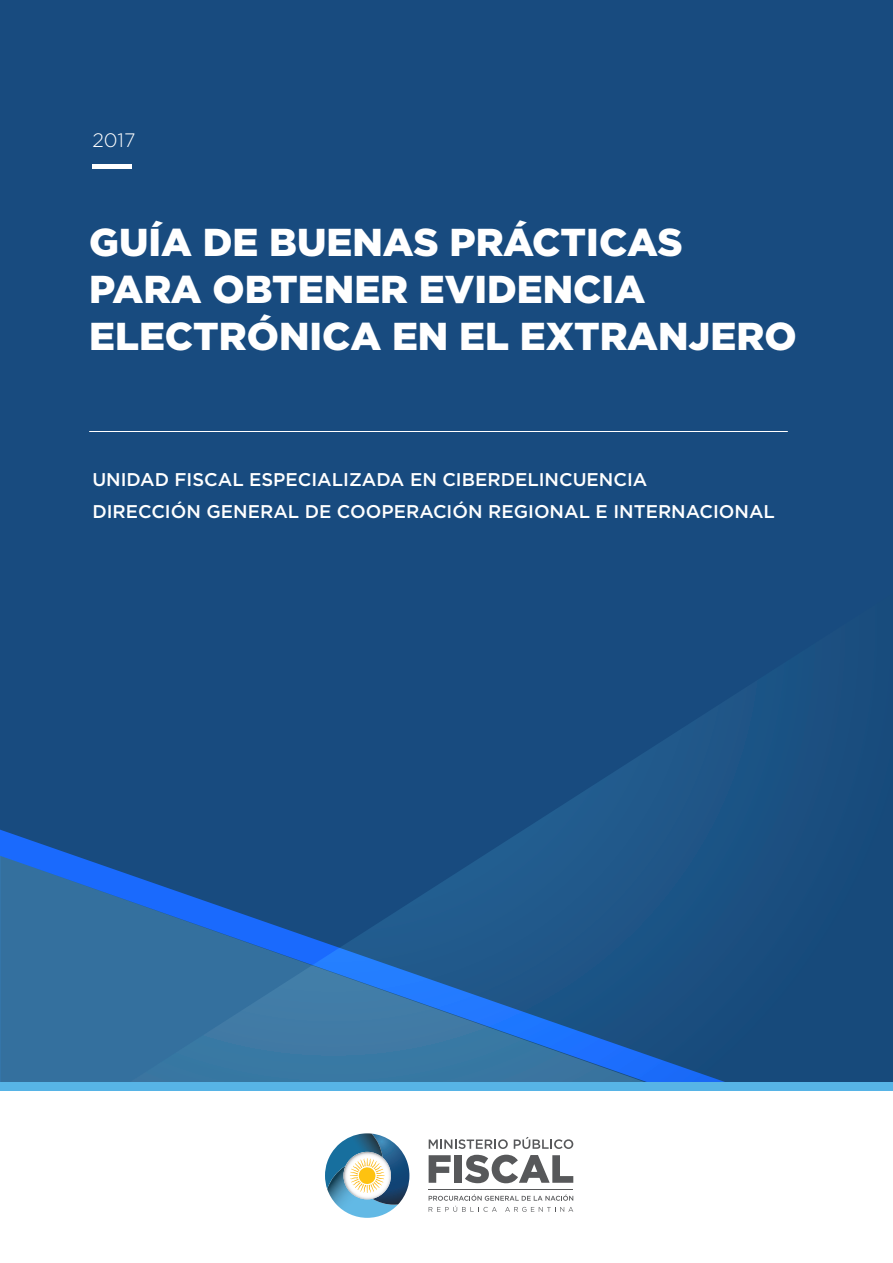
<style>
.page{position:relative;width:893px;height:1263px;background:#fff}
.page>*{position:absolute;margin:0;border:0;box-sizing:border-box;transform-origin:0 0}
.t1{font:900 38.85px/47px "Gotham";color:#fff}
.t2{font:300 19.5px "Gotham";color:#fff}
.t3{font:500 18.45px/31.8px "Gotham";color:#fff}
</style>
<div class="page">
<div style="left:0;top:0;width:893px;height:830px;background:#184b7f"></div>
<hr style="left:92px;top:165px;width:40px;height:4px;background:#fff">
<hr style="left:89px;top:431px;width:699px;height:1px;background:#fff">
<svg style="left:0;top:830px;width:893px;height:252px;background:#245d93"></svg>
<div style="left:0;top:1082px;width:893px;height:9px;background:#57b4e6"></div>
<svg style="left:325px;top:1133px;width:84px;height:85px"></svg>
<hr style="left:429px;top:1189px;width:144px;height:1px;background:#57585a">
<svg style="left:429px;top:1194px;width:144px;height:18px"></svg>
<svg style="left:429px;top:1155px;width:22px;height:28px"></svg>
<div style="left:454px;top:1155px;width:8px;height:28px;background:#57585a"></div>
<svg style="left:465px;top:1155px;width:108px;height:28px"></svg>
<svg style="left:429px;top:1139px;width:79px;height:10px"></svg>
<svg style="left:514px;top:1137px;width:59px;height:12px"></svg>
<p class="t2" style="left:92px;top:127px;width:45px">2017</p>
<p class="t1" style="left:89px;top:218px;width:709px">GUÍA DE BUENAS PRÁCTICAS<br>PARA OBTENER EVIDENCIA<br>ELECTRÓNICA EN EL EXTRANJERO</p>
<p class="t3" style="left:92px;top:464px;width:684px">UNIDAD FISCAL ESPECIALIZADA EN CIBERDELINCUENCIA<br>DIRECCIÓN GENERAL DE COOPERACIÓN REGIONAL E INTERNACIONAL</p>
</div>
